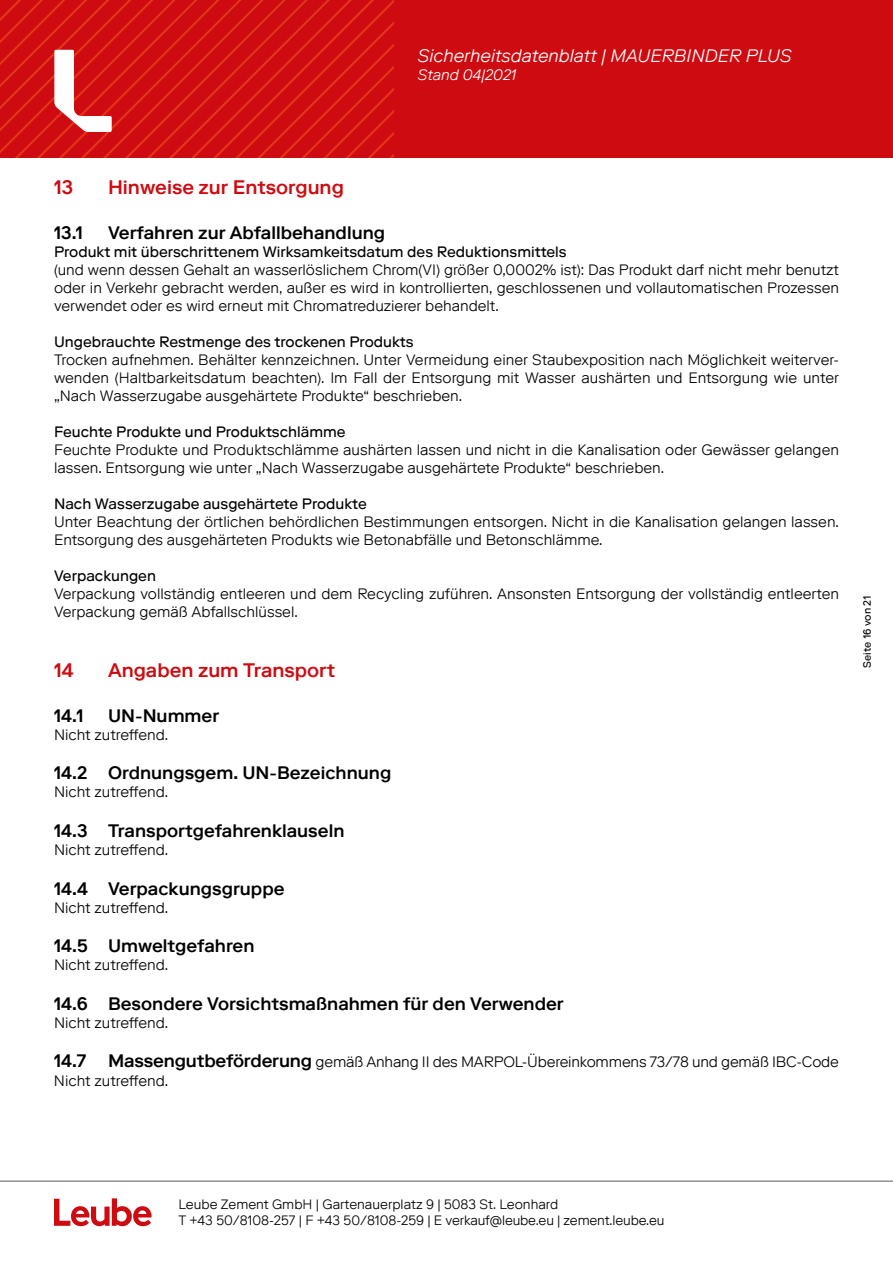
<style>
.page{position:relative;width:893px;height:1263px;background:#fff}
.page>*{position:absolute;margin:0;border:0;box-sizing:border-box;transform-origin:0 0}
.t1{font:500 19.5px "Riforma LLTT";color:#ce0b10}
.t2{font:500 18px "Riforma LLTT";color:#000}
.t3{font:italic 300 18px "Riforma LLTT";color:#fff}
.t4{font:300 15px/18px "Riforma LLTT";color:#000}
.t5{font:15px "Riforma LLTT";color:#000}
.t6{font:italic 300 15px "Riforma LLTT";color:#fff}
.t7{font:300 13.5px/16.2px "Riforma LLTT";color:#000}
.t8{font:10.5px "Riforma LLTT";color:#000}
.s1{font-weight:500;font-size:18px}
</style>
<div class="page">
<div style="left:0;top:0;width:893px;height:157px;background:#ce0b10"></div>
<svg style="left:0;top:0;width:394px;height:157px"></svg>
<svg style="left:54px;top:1198px;width:98px;height:28px"></svg>
<hr style="left:0;top:1181px;width:893px;height:1px;background:#575756">
<p class="t3" style="left:418px;top:44px;width:375px">Sicherheitsdatenblatt | MAUERBINDER PLUS</p>
<p class="t6" style="left:418px;top:65px;width:100px">Stand 04|2021</p>
<h1 class="t1" style="left:54px;top:175px;width:21px">13</h1>
<h1 class="t1" style="left:108px;top:175px;width:237px">Hinweise zur Entsorgung</h1>
<p class="t2" style="left:54px;top:222px;width:31px">13.1</p>
<p class="t2" style="left:108px;top:222px;width:279px">Verfahren zur Abfallbehandlung</p>
<p class="t5" style="left:54px;top:243px;width:514px">Produkt mit überschrittenem Wirksamkeitsdatum des Reduktionsmittels</p>
<p class="t4" style="left:54px;top:261px;width:786px;text-align:justify">(und wenn dessen Gehalt an wasserlöslichem Chrom(VI) größer 0,0002% ist): Das Produkt darf nicht mehr benutzt oder in Verkehr gebracht werden, außer es wird in kontrollierten, geschlossenen und vollautomatischen Prozessen verwendet oder es wird erneut mit Chromatreduzierer behandelt.</p>
<p class="t5" style="left:54px;top:333px;width:361px">Ungebrauchte Restmenge des trockenen Produkts</p>
<p class="t4" style="left:54px;top:351px;width:786px;text-align:justify">Trocken aufnehmen. Behälter kennzeichnen. Unter Vermeidung einer Staubexposition nach Möglichkeit weiterver&shy;wenden (Haltbarkeitsdatum beachten). Im Fall der Entsorgung mit Wasser aushärten und Entsorgung wie unter „Nach Wasserzugabe ausgehärtete Produkte“ beschrieben.</p>
<p class="t5" style="left:54px;top:423px;width:293px">Feuchte Produkte und Produktschlämme</p>
<p class="t4" style="left:54px;top:441px;width:786px">Feuchte Produkte und Produktschlämme aushärten lassen und nicht in die Kanalisation oder Gewässer gelangen lassen. Entsorgung wie unter „Nach Wasserzugabe ausgehärtete Produkte“ beschrieben.</p>
<p class="t5" style="left:54px;top:495px;width:314px">Nach Wasserzugabe ausgehärtete Produkte</p>
<p class="t4" style="left:54px;top:513px;width:786px">Unter Beachtung der örtlichen behördlichen Bestimmungen entsorgen. Nicht in die Kanalisation gelangen lassen.<br>Entsorgung des ausgehärteten Produkts wie Betonabfälle und Betonschlämme.</p>
<p class="t5" style="left:54px;top:567px;width:103px">Verpackungen</p>
<p class="t4" style="left:54px;top:585px;width:786px">Verpackung vollständig entleeren und dem Recycling zuführen. Ansonsten Entsorgung der vollständig entleerten<br>Verpackung gemäß Abfallschlüssel.</p>
<h1 class="t1" style="left:54px;top:657px;width:21px">14</h1>
<h1 class="t1" style="left:108px;top:657px;width:229px">Angaben zum Transport</h1>
<p class="t2" style="left:54px;top:704px;width:31px">14.1</p>
<p class="t2" style="left:108px;top:704px;width:113px">UN-Nummer</p>
<p class="t4" style="left:54px;top:725px;width:116px">Nicht zutreffend.</p>
<p class="t2" style="left:54px;top:762px;width:339px">14.2 Ordnungsgem. UN-Bezeichnung</p>
<p class="t4" style="left:54px;top:783px;width:116px">Nicht zutreffend.</p>
<p class="t2" style="left:54px;top:819px;width:292px">14.3 Transportgefahrenklauseln</p>
<p class="t4" style="left:54px;top:840px;width:116px">Nicht zutreffend.</p>
<p class="t2" style="left:54px;top:877px;width:232px">14.4 Verpackungsgruppe</p>
<p class="t4" style="left:54px;top:898px;width:116px">Nicht zutreffend.</p>
<p class="t2" style="left:54px;top:934px;width:202px">14.5 Umweltgefahren</p>
<p class="t4" style="left:54px;top:956px;width:116px">Nicht zutreffend.</p>
<p class="t2" style="left:54px;top:992px;width:511px">14.6 Besondere Vorsichtsmaßnahmen für den Verwender</p>
<p class="t4" style="left:54px;top:1013px;width:116px">Nicht zutreffend.</p>
<p class="t4" style="left:54px;top:1053px;width:786px"><span class="s1">14.7 Massengutbeförderung</span> gemäß Anhang II des MARPOL-Übereinkommens 73/78 und gemäß IBC-Code<br>Nicht zutreffend.</p>
<p class="t8" style="left:860px;top:668px;width:74px;rotate:-90deg">Seite 16 von 21</p>
<p class="t7" style="left:179px;top:1196px;width:487px">Leube Zement GmbH | Gartenauerplatz 9 | 5083 St. Leonhard<br>T +43 50/8108-257 | F +43 50/8108-259 | E verkauf@leube.eu | zement.leube.eu</p>
</div>
